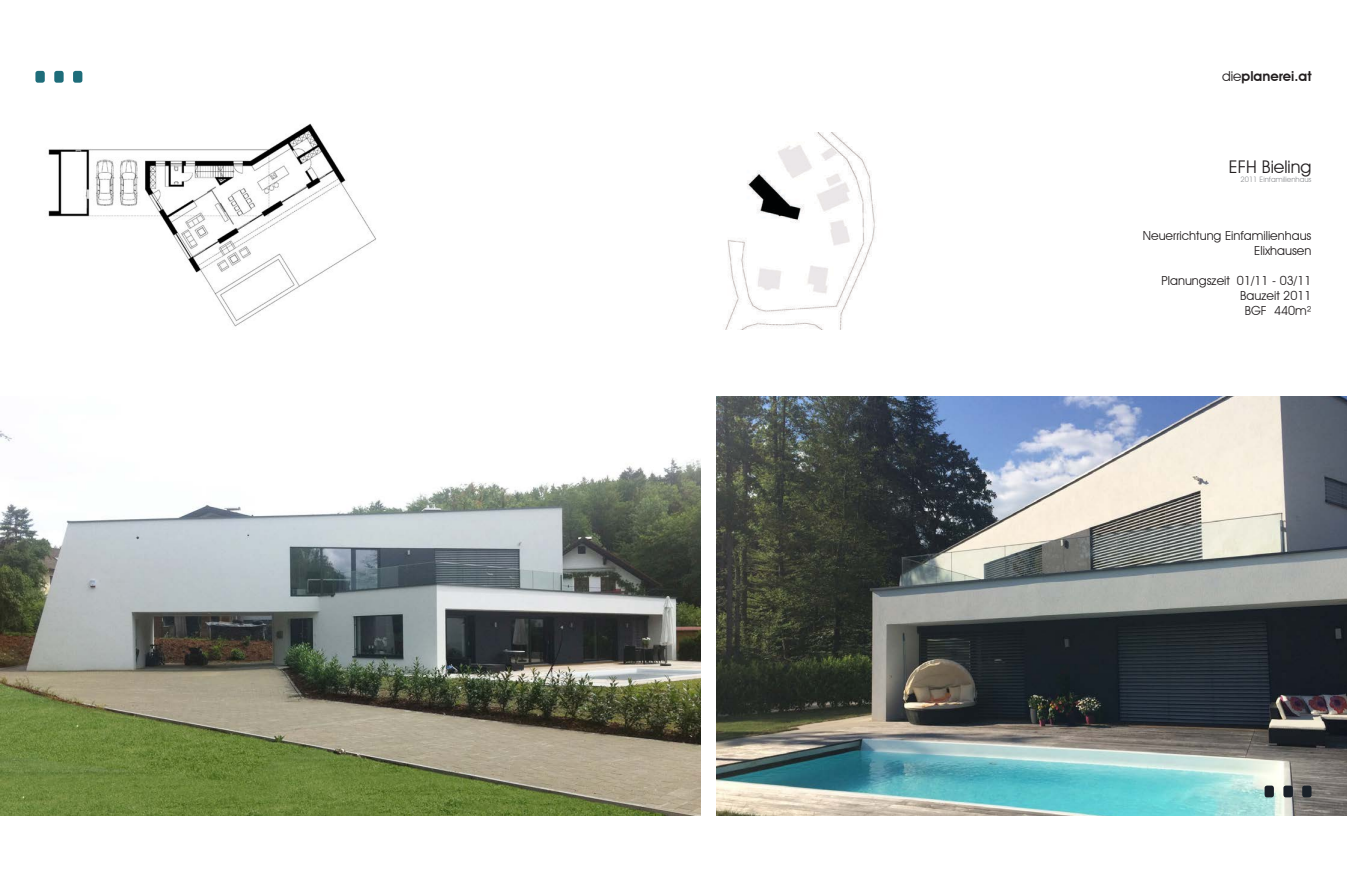
<style>
.page{position:relative;width:1347px;height:886px;background:#fff}
.page>*{position:absolute;margin:0;border:0;box-sizing:border-box;transform-origin:0 0}
.t1{font:17.5px "Avant Garde IT Cby BT";color:#231f20}
.t2{font:600 13.75px "Avant Garde IT Cby BT";color:#231f20}
.t3{font:12.5px/15px "Avant Garde IT Cby BT";color:#231f20;text-align:right}
.t4{font:7.5px "Avant Garde IT Cby BT";color:#939598}
.s1{font-weight:400}
</style>
<div class="page">
<img style="left:716px;top:397px;width:630px;height:418px">
<div style="left:35px;top:71px;width:10px;height:12px;background:#1e6d7a;border-radius:3px"></div>
<div style="left:54px;top:71px;width:10px;height:12px;background:#1e6d7a;border-radius:3px"></div>
<div style="left:73px;top:71px;width:9px;height:12px;background:#1e6d7a;border-radius:3px"></div>
<div style="left:1264px;top:785px;width:9px;height:12px;background:#1a2129;border-radius:3px"></div>
<div style="left:1283px;top:785px;width:9px;height:12px;background:#1a2129;border-radius:3px"></div>
<div style="left:1302px;top:785px;width:9px;height:12px;background:#1a2129;border-radius:3px"></div>
<img style="left:0;top:430px;width:701px;height:385px">
<img style="left:725px;top:132px;width:151px;height:198px">
<img style="left:48px;top:123px;width:328px;height:204px">
<p class="t2" style="left:1222px;top:68px;width:91px"><span class="s1">die</span>planerei.at</p>
<h1 class="t1" style="left:1228px;top:156px;width:84px">EFH Bieling</h1>
<p class="t4" style="left:1240px;top:175px;width:72px">2011 Einfamilienhaus</p>
<p class="t3" style="left:1142px;top:228px;width:170px">Neuerrichtung Einfamilienhaus<br>Elixhausen</p>
<p class="t3" style="left:1161px;top:273px;width:151px">Planungszeit 01/11 - 03/11<br>Bauzeit 2011<br>BGF 440m²</p>
</div>
